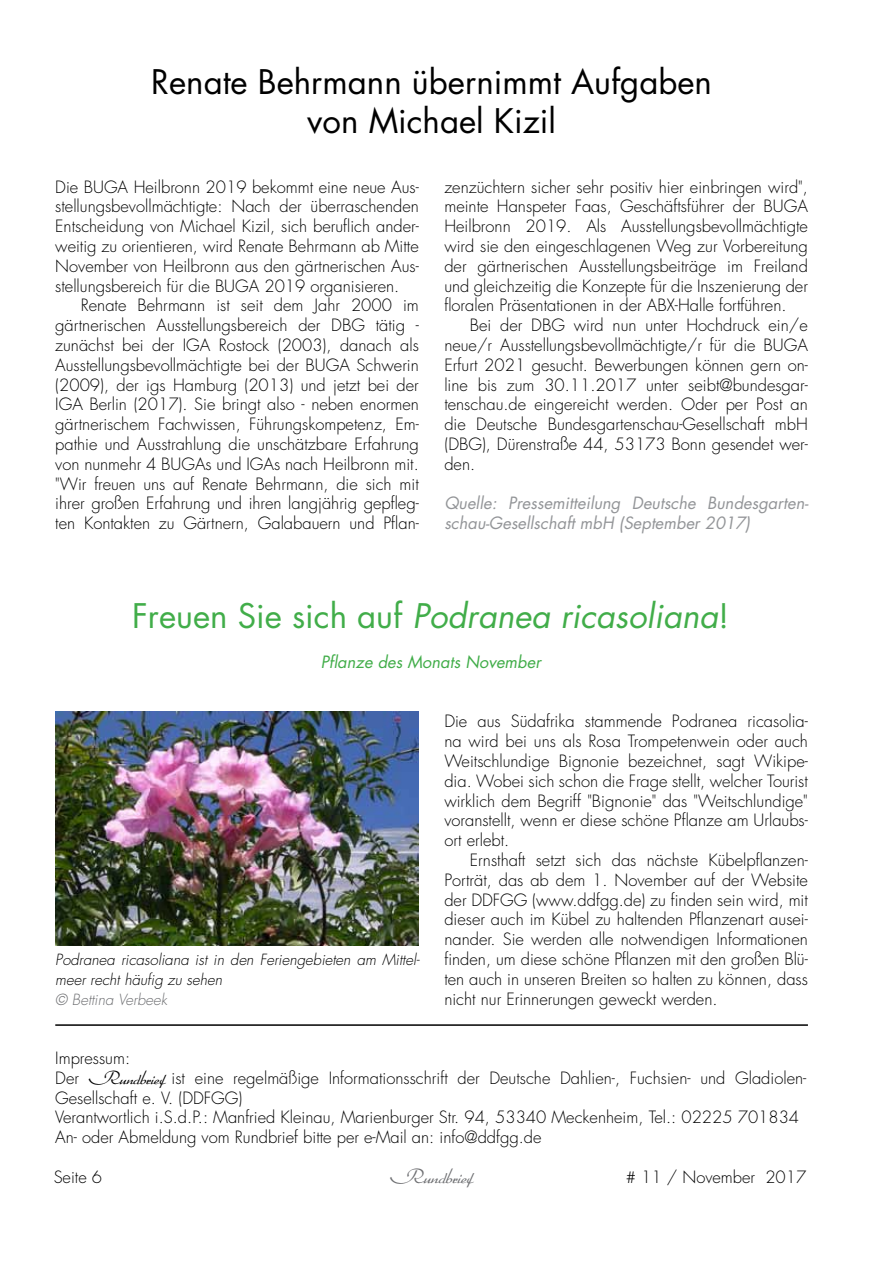
<style>
.page{position:relative;width:893px;height:1263px;background:#fff}
.page>*{position:absolute;margin:0;border:0;box-sizing:border-box;transform-origin:0 0}
.t1{font:33px/39.6px "Futura Std";color:#000;text-align:center}
.t2{font:italic 33px "Futura Std";color:#41ad49}
.t3{font:300 19.5px "Arabella Pro";color:#6d6e71}
.t4{font:300 16.5px/19.8px "Futura Std";color:#000;text-align:justify}
.t5{font:italic 16.5px/19.8px "Futura Std";color:#939598}
.t6{font:italic 16.5px "Futura Std";color:#41ad49}
.t7{font:italic 300 15px/19.8px "Futura Std";color:#000}
.t8{font:italic 300 15px "Futura Std";color:#6d6e71}
.s1{font-style:normal}
.s2{font-family:"Arabella Pro";font-size:18px}
</style>
<div class="page">
<hr style="left:55px;top:1024px;width:753px;height:2px;background:#000">
<img style="left:55px;top:711px;width:364px;height:234px">
<h1 class="t1" style="left:151px;top:62px;width:562px">Renate Behrmann übernimmt Aufgaben von Michael Kizil</h1>
<p class="t4" style="left:55px;top:177px;width:365px">Die BUGA Heilbronn 2019 bekommt eine neue Aus&shy;stellungsbevollmächtigte: Nach der überraschenden Entscheidung von Michael Kizil, sich beruflich ander&shy;weitig zu orientieren, wird Renate Behrmann ab Mitte November von Heilbronn aus den gärtnerischen Aus&shy;stellungsbereich für die BUGA 2019 organisieren.</p>
<p class="t4" style="left:55px;top:296px;width:365px;text-indent:26px">Renate Behrmann ist seit dem Jahr 2000 im gärtnerischen Ausstellungsbereich der DBG tätig - zunächst bei der IGA Rostock (2003), danach als Ausstellungsbevollmächtigte bei der BUGA Schwerin (2009), der igs Hamburg (2013) und jetzt bei der IGA Berlin (2017). Sie bringt also - neben enormen gärtnerischem Fachwissen, Führungskompetenz, Em&shy;pathie und Ausstrahlung die unschätzbare Erfahrung von nunmehr 4 BUGAs und IGAs nach Heilbronn mit. "Wir freuen uns auf Renate Behrmann, die sich mit ihrer großen Erfahrung und ihren langjährig gepfleg&shy;ten Kontakten zu Gärtnern, Galabauern und Pflan-</p>
<p class="t4" style="left:444px;top:177px;width:365px">zenzüchtern sicher sehr positiv hier einbringen wird", meinte Hanspeter Faas, Geschäftsführer der BUGA Heilbronn 2019. Als Ausstellungsbevollmächtigte wird sie den eingeschlagenen Weg zur Vorbereitung der gärtnerischen Ausstellungsbeiträge im Freiland und gleichzeitig die Konzepte für die Inszenierung der floralen Präsentationen in der ABX-Halle fortführen.</p>
<p class="t4" style="left:444px;top:316px;width:365px;text-indent:26px">Bei der DBG wird nun unter Hochdruck ein/e neue/r Ausstellungsbevollmächtigte/r für die BUGA Erfurt 2021 gesucht. Bewerbungen können gern on&shy;line bis zum 30.11.2017 unter seibt@bundesgar&shy;tenschau.de eingereicht werden. Oder per Post an die Deutsche Bundesgartenschau-Gesellschaft mbH (DBG), Dürenstraße 44, 53173 Bonn gesendet wer&shy;den.</p>
<p class="t5" style="left:444px;top:494px;width:366px">Quelle: Pressemitteilung Deutsche Bundesgarten&shy;schau-Gesellschaft mbH (September 2017)</p>
<h1 class="t2" style="left:132px;top:595px;width:599px"><span class="s1">Freuen Sie sich auf</span> Podranea ricasoliana<span class="s1">!</span></h1>
<p class="t6" style="left:321px;top:651px;width:222px">Pflanze des Monats November</p>
<p class="t7" style="left:55px;top:950px;width:366px">Podranea ricasoliana ist in den Feriengebieten am Mittel&shy;meer recht häufig zu sehen</p>
<p class="t8" style="left:55px;top:990px;width:114px">© Bettina Verbeek</p>
<p class="t4" style="left:444px;top:712px;width:365px">Die aus Südafrika stammende Podranea ricasolia&shy;na wird bei uns als Rosa Trompetenwein oder auch Weitschlundige Bignonie bezeichnet, sagt Wikipe&shy;dia. Wobei sich schon die Frage stellt, welcher Tourist wirklich dem Begriff "Bignonie" das "Weitschlundige" voranstellt, wenn er diese schöne Pflanze am Urlaubs&shy;ort erlebt.</p>
<p class="t4" style="left:444px;top:850px;width:365px;text-indent:26px">Ernsthaft setzt sich das nächste Kübelpflanzen-Porträt, das ab dem 1. November auf der Website der DDFGG (www.ddfgg.de) zu finden sein wird, mit dieser auch im Kübel zu haltenden Pflanzenart ausei&shy;nander. Sie werden alle notwendigen Informationen finden, um diese schöne Pflanzen mit den großen Blü&shy;ten auch in unseren Breiten so halten zu können, dass nicht nur Erinnerungen geweckt werden.</p>
<p class="t4" style="left:55px;top:1048px;width:753px;text-align:left">Impressum:<br>Der <span class="s2">Rundbrief</span> ist eine regelmäßige Informationsschrift der Deutsche Dahlien-, Fuchsien- und Gladiolen-Gesellschaft e. V. (DDFGG)<br>Verantwortlich i.S.d.P.: Manfried Kleinau, Marienburger Str. 94, 53340 Meckenheim, Tel.: 02225 701834<br>An- oder Abmeldung vom Rundbrief bitte per e-Mail an: info@ddfgg.de</p>
<p class="t3" style="left:390px;top:1165px;width:84px">Rundbrief</p>
<p class="t4" style="left:54px;top:1167px;width:50px">Seite 6</p>
<p class="t4" style="left:626px;top:1167px;width:182px"># 11 / November 2017</p>
</div>
